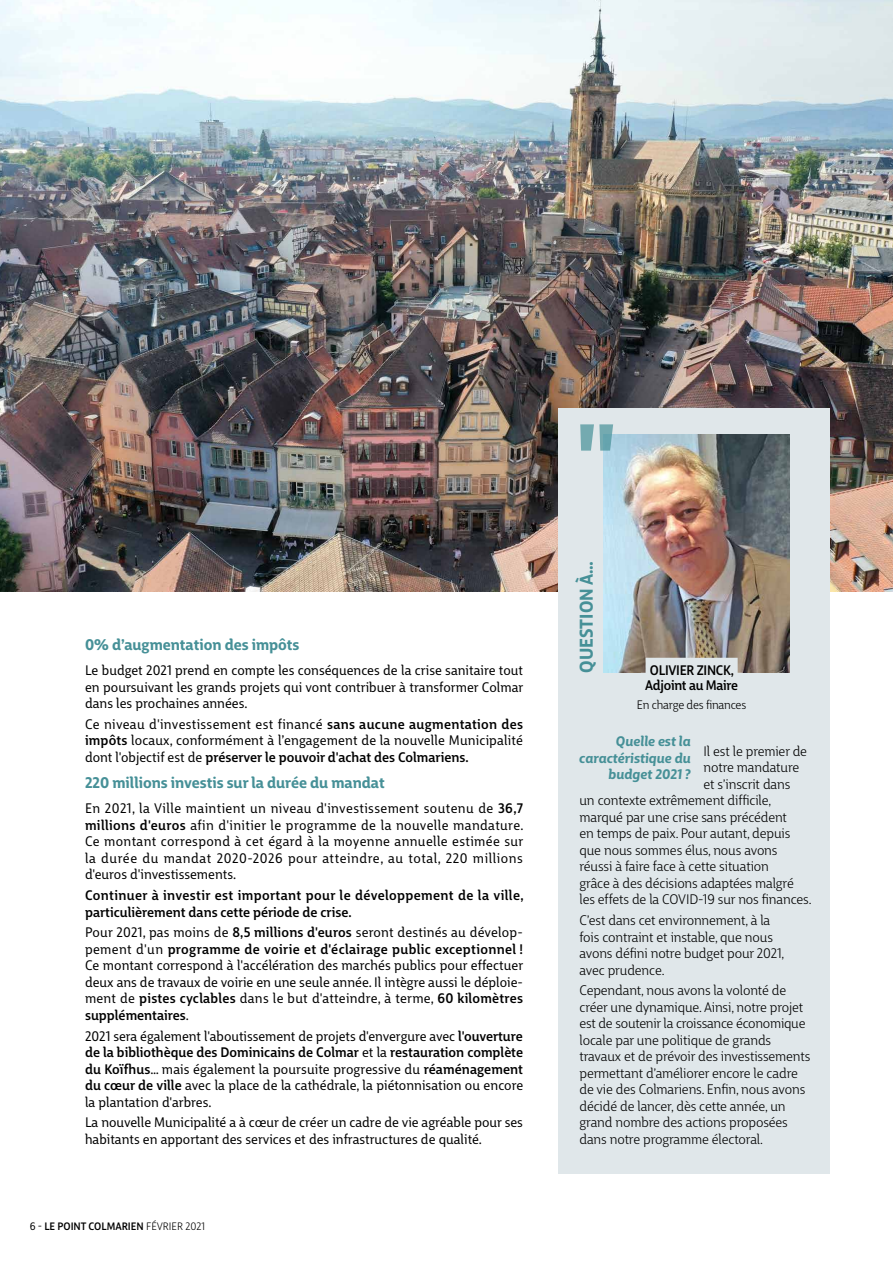
<style>
.page{position:relative;width:893px;height:1263px;background:#fff}
.page>*{position:absolute;margin:0;border:0;box-sizing:border-box;transform-origin:0 0}
.t1{font:700 102.45px "Big City Grotesque Pro";color:#469097}
.t2{font:700 18px "Big City Grotesque Pro";color:#469097}
.t3{font:700 15px "Big City Grotesque Pro";color:#469097}
.t4{font:13.5px/16.5px "Big City Grotesque Pro";color:#000;text-align:justify}
.t5{font:13.5px/16.5px "Big City Grotesque Pro";letter-spacing:-.01em;color:#000}
.t6{font:500 13.5px/16.5px "Big City Grotesque Pro";letter-spacing:.02em;color:#000}
.t7{font:italic 700 13.5px/16.5px "Big City Grotesque Pro";color:#469097;text-align:right}
.t8{font:500 13.5px/15px "Big City Grotesque Pro";letter-spacing:-.02em;color:#000;text-align:center}
.t9{font:12px "Big City Grotesque Pro";letter-spacing:-.02em;color:#000}
.t10{font:500 10.5px "Big City Grotesque Pro";color:#000}
.s1{font-weight:500}
.s2{font-weight:400}
</style>
<div class="page">
<hr style="left:892px;top:0;width:1px;height:708px;background:#e0e7ea">
<hr style="left:892px;top:1196px;width:1px;height:67px;background:#e0e7ea">
<hr style="left:892px;top:673px;width:1px;height:36px;background:#c6c2c0">
<hr style="left:892px;top:1196px;width:1px;height:36px;background:#c6c2c0">
<img style="left:0;top:0;width:893px;height:591px">
<div style="left:558px;top:408px;width:271px;height:766px;background:#e0e7ea"></div>
<img style="left:604px;top:434px;width:186px;height:239px">
<div style="left:646px;top:658px;width:92px;height:22px;background:#e0e7ea"></div>
<p class="t3" style="left:85px;top:632px;width:216px">0% d’augmentation des impôts</p>
<p class="t4" style="left:85px;top:661px;width:440px">Le budget 2021 prend en compte les conséquences de la crise sanitaire tout en poursuivant les grands projets qui vont contribuer à transformer Colmar dans les prochaines années.</p>
<p class="t4" style="left:85px;top:715px;width:439px">Ce niveau d'investissement est financé <span class="s1">sans aucune augmentation des impôts</span> locaux, conformément à l’engagement de la nouvelle Municipalité dont l'objectif est de <span class="s1">préserver le pouvoir d'achat des Colmariens.</span></p>
<p class="t3" style="left:85px;top:770px;width:301px">220 millions investis sur la durée du mandat</p>
<p class="t4" style="left:85px;top:799px;width:440px">En 2021, la Ville maintient un niveau d'investissement soutenu de <span class="s1">36,7 millions d'euros</span> afin d'initier le programme de la nouvelle mandature.<br>Ce montant correspond à cet égard à la moyenne annuelle estimée sur la durée du mandat 2020-2026 pour atteindre, au total, 220 millions d'euros d'investissements.</p>
<p class="t6" style="left:85px;top:886px;width:440px">Continuer à investir est important pour le développement de la ville, particulièrement dans cette période de crise.</p>
<p class="t4" style="left:85px;top:923px;width:440px">Pour 2021, pas moins de <span class="s1">8,5 millions d'euros</span> seront destinés au dévelop&shy;pement d'un <span class="s1">programme de voirie et d'éclairage public exceptionnel !<br></span>Ce montant correspond à l'accélération des marchés publics pour effectuer deux ans de travaux de voirie en une seule année. Il intègre aussi le déploie&shy;ment de <span class="s1">pistes cyclables</span> dans le but d'atteindre, à terme, <span class="s1">60 kilomètres supplémentaires</span>.</p>
<p class="t4" style="left:85px;top:1026px;width:440px">2021 sera également l'aboutissement de projets d'envergure avec <span class="s1">l'ouverture de la bibliothèque des Dominicains de Colmar</span> et la <span class="s1">restauration complète du Koïfhus</span>… mais également la poursuite progressive du <span class="s1">réaménagement du cœur de ville</span> avec la place de la cathédrale, la piétonnisation ou encore la plantation d'arbres.</p>
<p class="t4" style="left:85px;top:1113px;width:439px">La nouvelle Municipalité a à cœur de créer un cadre de vie agréable pour ses habitants en apportant des services et des infrastructures de qualité.</p>
<p class="t10" style="left:30px;top:1217px;width:177px"><span class="s2">6 -</span> LE POINT COLMARIEN <span class="s2">FÉVRIER 2021</span></p>
<h1 class="t1" style="left:575px;top:376px;width:44px">"</h1>
<h2 class="t2" style="left:572px;top:673px;width:113px;rotate:-90deg">QUESTION À…</h2>
<p class="t8" style="left:645px;top:661px;width:94px">OLIVIER ZINCK,<br>Adjoint au Maire</p>
<p class="t9" style="left:637px;top:695px;width:111px">En charge des finances</p>
<p class="t7" style="left:579px;top:732px;width:113px">Quelle est la caractéristique du budget 2021 ?</p>
<p class="t5" style="left:704px;top:742px;width:105px">Il est le premier de</p>
<p class="t5" style="left:704px;top:758px;width:97px">notre mandature</p>
<p class="t5" style="left:704px;top:775px;width:88px">et s’inscrit dans</p>
<p class="t5" style="left:579px;top:791px;width:193px">un contexte extrêmement difficile,</p>
<p class="t5" style="left:579px;top:808px;width:209px">marqué par une crise sans précédent</p>
<p class="t5" style="left:579px;top:824px;width:212px">en temps de paix. Pour autant, depuis</p>
<p class="t5" style="left:579px;top:841px;width:200px">que nous sommes élus, nous avons</p>
<p class="t5" style="left:579px;top:857px;width:191px">réussi à faire face à cette situation</p>
<p class="t5" style="left:579px;top:874px;width:216px">grâce à des décisions adaptées malgré</p>
<p class="t5" style="left:579px;top:890px;width:234px">les effets de la COVID-19 sur nos finances.</p>
<p class="t5" style="left:579px;top:911px;width:206px">C’est dans cet environnement, à la fois contraint et instable, que nous avons défini notre budget pour 2021, avec prudence.</p>
<p class="t5" style="left:579px;top:981px;width:232px">Cependant, nous avons la volonté de créer une dynamique. Ainsi, notre projet est de soutenir la croissance économique locale par une politique de grands travaux et de prévoir des investissements permettant d’améliorer encore le cadre de vie des Colmariens. Enfin, nous avons décidé de lancer, dès cette année, un grand nombre des actions proposées dans notre programme électoral.</p>
</div>
